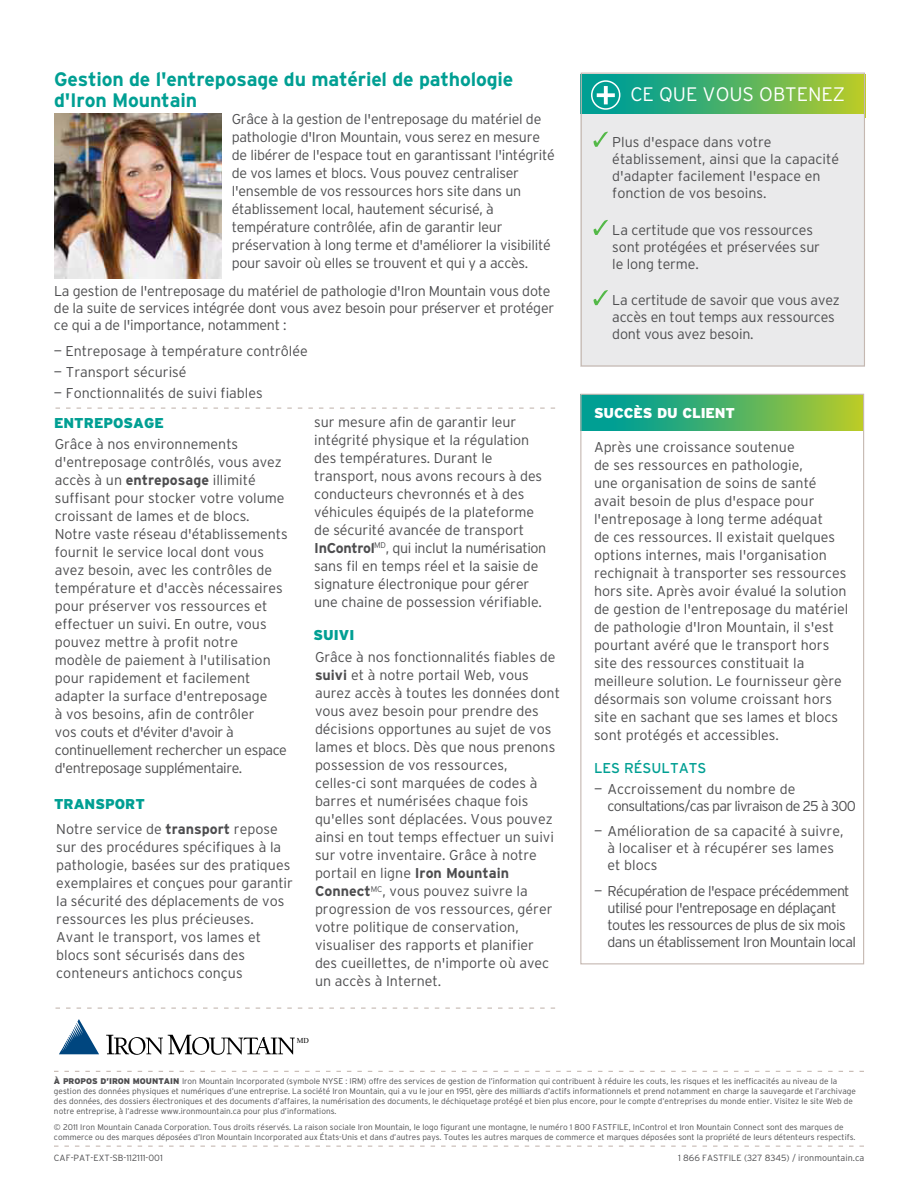
<style>
.page{position:relative;width:918px;height:1188px;background:#fff}
.page>*{position:absolute;margin:0;border:0;box-sizing:border-box;transform-origin:0 0}
.t1{font:700 19.5px/21px "Interstate";letter-spacing:-.01em;color:#009f93}
.t2{font:300 19.5px "Interstate";color:#fff}
.t3{font:300 14.25px/18px "Interstate";color:#4d4d4f}
.t4{font:300 14.25px/18px "Interstate";letter-spacing:-.02em;color:#4d4d4f}
.t5{font:300 14.25px/17.1px "Interstate";letter-spacing:-.04em;color:#4d4d4f}
.t6{font:300 14.25px/17.1px "Interstate";letter-spacing:-.05em;color:#4d4d4f}
.t7{font:900 14.25px "Interstate";color:#009f93}
.t8{font:900 14.25px "Interstate";letter-spacing:-.005em;color:#fff}
.t9{font:14.25px "Interstate";color:#009f93}
.t10{font:300 9px "Interstate";color:#4d4d4f}
.t11{font:300 8.25px/9.9px "Interstate";color:#4d4d4f}
.t12{font:7.5px "Times New Roman";color:#000}
.s1{font-weight:700}
.s2{font-weight:900}
</style>
<div class="page">
<div style="left:581px;top:394px;width:283px;height:36px;background:linear-gradient(to right,#0099a1,#b4ca2a)"></div>
<svg style="left:54px;top:1146px;width:810px;height:1px"></svg>
<svg style="left:59px;top:1019px;width:40px;height:35px"></svg>
<svg style="left:106px;top:1035px;width:189px;height:20px"></svg>
<svg style="left:54px;top:1071px;width:810px;height:1px"></svg>
<svg style="left:56px;top:1008px;width:499px;height:1px"></svg>
<svg style="left:56px;top:408px;width:499px;height:1px"></svg>
<div style="left:580px;top:394px;width:284px;height:570px;border:1px solid #c5b8b1"></div>
<svg style="left:580px;top:74px;width:283px;height:40px;background:#52b264"></svg>
<div style="left:580px;top:114px;width:285px;height:253px;background:#eaeaeb"></div>
<svg style="left:593px;top:132px;width:15px;height:15px"></svg>
<svg style="left:593px;top:220px;width:15px;height:15px"></svg>
<svg style="left:593px;top:290px;width:15px;height:15px"></svg>
<div style="left:591px;top:80px;width:29px;height:30px;border:2px solid #fff;border-radius:50%"></div>
<svg style="left:597px;top:86px;width:18px;height:18px"></svg>
<div style="left:581px;top:73px;width:284px;height:294px;border:1px solid #c5b8b1"></div>
<img style="left:54px;top:113px;width:167px;height:166px">
<h1 class="t1" style="left:54px;top:69px;width:461px">Gestion de l'entreposage du matériel de pathologie d'Iron Mountain</h1>
<p class="t4" style="left:232px;top:110px;width:325px">Grâce à la gestion de l'entreposage du matériel de pathologie d'Iron Mountain, vous serez en mesure de libérer de l'espace tout en garantissant l'intégrité de vos lames et blocs. Vous pouvez centraliser l'ensemble de vos ressources hors site dans un établissement local, hautement sécurisé, à température contrôlée, afin de garantir leur préservation à long terme et d'améliorer la visibilité pour savoir où elles se trouvent et qui y a accès.</p>
<p class="t4" style="left:54px;top:282px;width:502px;line-height:17.1px">La gestion de l'entreposage du matériel de pathologie d'Iron Mountain vous dote de la suite de services intégrée dont vous avez besoin pour préserver et protéger ce qui a de l'importance, notamment :</p>
<p class="t3" style="left:54px;top:341px;width:255px">— Entreposage à température contrôlée</p>
<p class="t3" style="left:54px;top:362px;width:134px">— Transport sécurisé</p>
<p class="t3" style="left:54px;top:383px;width:210px">— Fonctionnalités de suivi fiables</p>
<p class="t7" style="left:54px;top:414px;width:111px">ENTREPOSAGE</p>
<p class="t3" style="left:55px;top:435px;width:234px">Grâce à nos environnements d'entreposage contrôlés, vous avez accès à un <span class="s1">entreposage</span> illimité suffisant pour stocker votre volume croissant de lames et de blocs.<br>Notre vaste réseau d'établissements fournit le service local dont vous avez besoin, avec les contrôles de température et d'accès nécessaires pour préserver vos ressources et effectuer un suivi. En outre, vous pouvez mettre à profit notre modèle de paiement à l'utilisation pour rapidement et facilement adapter la surface d'entreposage<br>à vos besoins, afin de contrôler<br>vos couts et d'éviter d'avoir à continuellement rechercher un espace d'entreposage supplémentaire.</p>
<p class="t7" style="left:54px;top:796px;width:92px">TRANSPORT</p>
<p class="t3" style="left:56px;top:820px;width:238px">Notre service de <span class="s1">transport</span> repose sur des procédures spécifiques à la pathologie, basées sur des pratiques exemplaires et conçues pour garantir la sécurité des déplacements de vos ressources les plus précieuses.<br>Avant le transport, vos lames et blocs sont sécurisés dans des conteneurs antichocs conçus</p>
<p class="t3" style="left:314px;top:413px;width:234px">sur mesure afin de garantir leur intégrité physique et la régulation des températures. Durant le transport, nous avons recours à des conducteurs chevronnés et à des véhicules équipés de la plateforme de sécurité avancée de transport <span class="s1">InControl</span><sup>MD</sup>, qui inclut la numérisation sans fil en temps réel et la saisie de signature électronique pour gérer une chaine de possession vérifiable.</p>
<p class="t7" style="left:314px;top:626px;width:42px">SUIVI</p>
<p class="t3" style="left:315px;top:648px;width:246px">Grâce à nos fonctionnalités fiables de <span class="s1">suivi</span> et à notre portail Web, vous aurez accès à toutes les données dont vous avez besoin pour prendre des décisions opportunes au sujet de vos lames et blocs. Dès que nous prenons possession de vos ressources, celles-ci sont marquées de codes à barres et numérisées chaque fois qu'elles sont déplacées. Vous pouvez ainsi en tout temps effectuer un suivi sur votre inventaire. Grâce à notre portail en ligne <span class="s1">Iron Mountain Connect</span><sup>MC</sup>, vous pouvez suivre la progression de vos ressources, gérer votre politique de conservation, visualiser des rapports et planifier des cueillettes, de n'importe où avec un accès à Internet.</p>
<p class="t12" style="left:297px;top:1035px;width:14px">MD</p>
<h1 class="t2" style="left:630px;top:83px;width:216px">CE QUE VOUS OBTENEZ</h1>
<p class="t3" style="left:612px;top:133px;width:228px;line-height:17.1px">Plus d'espace dans votre établissement, ainsi que la capacité d'adapter facilement l'espace en fonction de vos besoins.</p>
<p class="t3" style="left:612px;top:221px;width:209px;line-height:17.1px">La certitude que vos ressources sont protégées et préservées sur le long terme.</p>
<p class="t3" style="left:612px;top:291px;width:229px;line-height:17.1px">La certitude de savoir que vous avez accès en tout temps aux ressources dont vous avez besoin.</p>
<p class="t8" style="left:594px;top:405px;width:143px">SUCCÈS DU CLIENT</p>
<p class="t3" style="left:594px;top:438px;width:256px">Après une croissance soutenue<br>de ses ressources en pathologie,<br>une organisation de soins de santé avait besoin de plus d'espace pour l'entreposage à long terme adéquat<br>de ces ressources. Il existait quelques options internes, mais l'organisation rechignait à transporter ses ressources hors site. Après avoir évalué la solution de gestion de l'entreposage du matériel de pathologie d'Iron Mountain, il s'est pourtant avéré que le transport hors site des ressources constituait la meilleure solution. Le fournisseur gère désormais son volume croissant hors site en sachant que ses lames et blocs sont protégés et accessibles.</p>
<p class="t9" style="left:594px;top:760px;width:114px">LES RÉSULTATS</p>
<p class="t6" style="left:607px;top:780px;width:250px;text-indent:-13px">— Accroissement du nombre de consultations/cas par livraison de 25 à 300</p>
<p class="t3" style="left:607px;top:822px;width:238px;line-height:17.1px;text-indent:-13px">— Amélioration de sa capacité à suivre, à localiser et à récupérer ses lames et blocs</p>
<p class="t5" style="left:607px;top:882px;width:250px;text-indent:-13px">— Récupération de l'espace précédemment utilisé pour l'entreposage en déplaçant toutes les ressources de plus de six mois dans un établissement Iron Mountain local</p>
<p class="t11" style="left:54px;top:1076px;width:803px"><span class="s2">À PROPOS D’IRON MOUNTAIN</span> Iron Mountain Incorporated (symbole NYSE : IRM) offre des services de gestion de l’information qui contribuent à réduire les couts, les risques et les inefficacités au niveau de la gestion des données physiques et numériques d’une entreprise. La société Iron Mountain, qui a vu le jour en 1951, gère des milliards d’actifs informationnels et prend notamment en charge la sauvegarde et l’archivage des données, des dossiers électroniques et des documents d’affaires, la numérisation des documents, le déchiquetage protégé et bien plus encore, pour le compte d’entreprises du monde entier. Visitez le site Web de notre entreprise, à l’adresse www.ironmountain.ca pour plus d’informations.</p>
<p class="t11" style="left:54px;top:1122px;width:803px">© 2011 Iron Mountain Canada Corporation. Tous droits réservés. La raison sociale Iron Mountain, le logo figurant une montagne, le numéro 1 800 FASTFILE, InControl et Iron Mountain Connect sont des marques de commerce ou des marques déposées d’Iron Mountain Incorporated aux États-Unis et dans d’autres pays. Toutes les autres marques de commerce et marques déposées sont la propriété de leurs détenteurs respectifs.</p>
<p class="t10" style="left:54px;top:1152px;width:110px">CAF-PAT-EXT-SB-112111-001</p>
<p class="t10" style="left:678px;top:1153px;width:188px">1 866 FASTFILE (327 8345) / ironmountain.ca</p>
</div>
